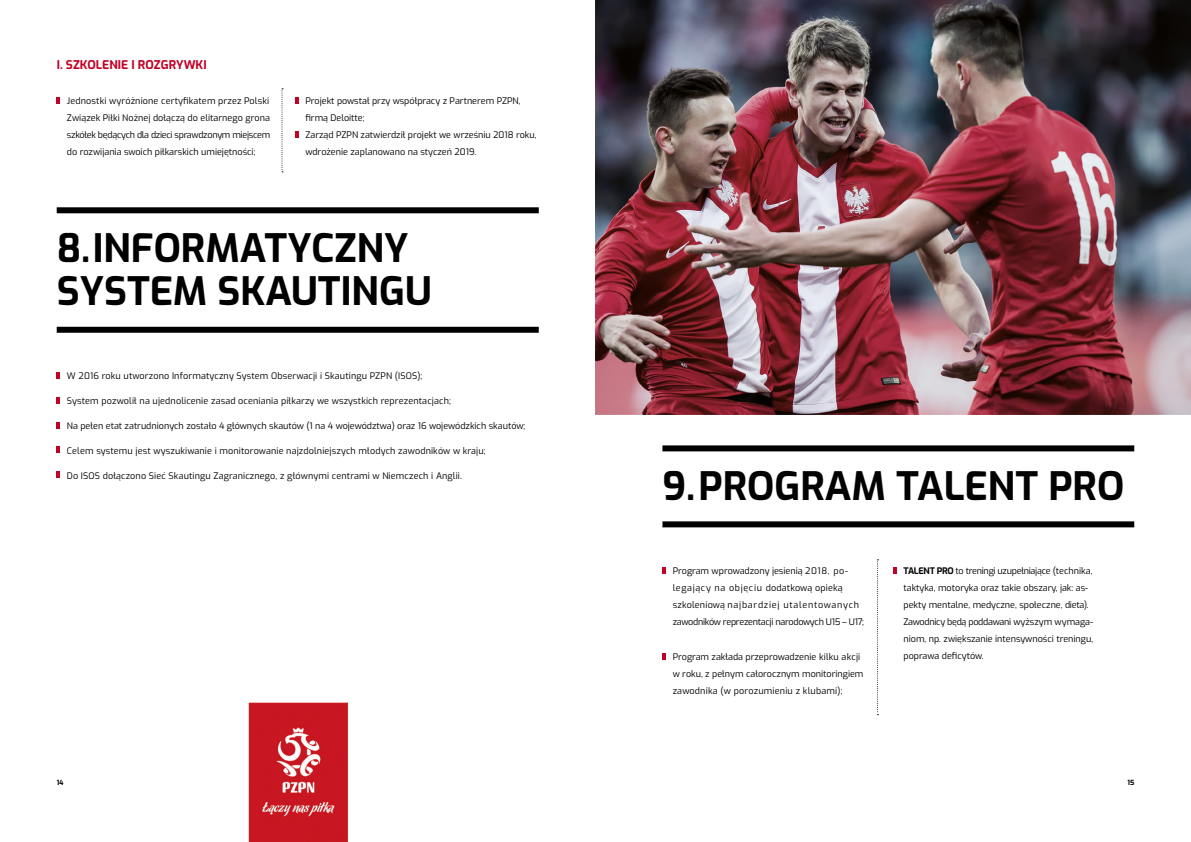
<style>
.page{position:relative;width:1191px;height:842px;background:#fff}
.page>*{position:absolute;margin:0;border:0;box-sizing:border-box;transform-origin:0 0}
.t1{font:700 39px "Exo";color:#000}
.t2{font:700 39px "Exo";color:#020203}
.t3{font:700 12px "Exo";color:#c00025}
.t4{font:9px/17px "Exo";color:#000}
.t5{font:700 7px "Exo";color:#000}
.s1{font-weight:700}
</style>
<div class="page">
<div style="left:662px;top:445px;width:472px;height:6px;background:#000"></div>
<div style="left:662px;top:521px;width:472px;height:6px;background:#000"></div>
<img style="left:595px;top:0;width:596px;height:415px">
<svg style="left:57px;top:98px;width:3px;height:6px"></svg>
<svg style="left:57px;top:372px;width:3px;height:7px"></svg>
<svg style="left:57px;top:398px;width:3px;height:6px"></svg>
<svg style="left:57px;top:422px;width:3px;height:7px"></svg>
<svg style="left:57px;top:446px;width:3px;height:7px"></svg>
<svg style="left:295px;top:97px;width:4px;height:7px"></svg>
<svg style="left:295px;top:131px;width:4px;height:7px"></svg>
<svg style="left:281px;top:88px;width:2px;height:84px"></svg>
<svg style="left:877px;top:559px;width:1px;height:156px"></svg>
<svg style="left:662px;top:567px;width:4px;height:7px"></svg>
<svg style="left:893px;top:567px;width:3px;height:7px"></svg>
<svg style="left:662px;top:653px;width:4px;height:7px"></svg>
<svg style="left:57px;top:471px;width:3px;height:7px"></svg>
<img style="left:248px;top:702px;width:100px;height:140px">
<div style="left:57px;top:207px;width:482px;height:6px;background:#000"></div>
<div style="left:57px;top:327px;width:482px;height:6px;background:#000"></div>
<p class="t3" style="left:57px;top:55px;width:151px">I. SZKOLENIE I ROZGRYWKI</p>
<p class="t4" style="left:67px;top:92px;width:205px">Jednostki wyróżnione certyfikatem przez Polski Związek Piłki Nożnej dołączą do elitarnego grona szkółek będących dla dzieci sprawdzonym miejscem do rozwijania swoich piłkarskich umiejętności;</p>
<p class="t4" style="left:305px;top:92px;width:217px">Projekt powstał przy współpracy z Partnerem PZPN, firmą Deloitte;</p>
<p class="t4" style="left:305px;top:126px;width:233px">Zarząd PZPN zatwierdził projekt we wrześniu 2018 roku, wdrożenie zaplanowano na styczeń 2019.</p>
<p class="t1" style="left:57px;top:218px;width:353px">8.INFORMATYCZNY</p>
<p class="t1" style="left:57px;top:261px;width:376px">SYSTEM SKAUTINGU</p>
<p class="t4" style="left:67px;top:367px;width:357px">W 2016 roku utworzono Informatyczny System Obserwacji i Skautingu PZPN (ISOS);</p>
<p class="t4" style="left:67px;top:392px;width:385px">System pozwolił na ujednolicenie zasad oceniania piłkarzy we wszystkich reprezentacjach;</p>
<p class="t4" style="left:67px;top:417px;width:460px">Na pełen etat zatrudnionych zostało 4 głównych skautów (1 na 4 województwa) oraz 16 wojewódzkich skautów;</p>
<p class="t4" style="left:67px;top:442px;width:420px">Celem systemu jest wyszukiwanie i monitorowanie najzdolniejszych młodych zawodników w kraju;</p>
<p class="t4" style="left:67px;top:467px;width:396px">Do ISOS dołączono Sieć Skautingu Zagranicznego, z głównymi centrami w Niemczech i Anglii.</p>
<p class="t2" style="left:662px;top:457px;width:463px">9.PROGRAM TALENT PRO</p>
<p class="t4" style="left:672px;top:561px;width:193px">Program wprowadzony jesienią 2018, po&shy;legający na objęciu dodatkową opieką szkoleniową najbardziej utalentowanych zawodników reprezentacji narodowych U15 – U17;</p>
<p class="t4" style="left:903px;top:561px;width:191px"><span class="s1">TALENT PRO</span> to treningi uzupełniające (technika, taktyka, motoryka oraz takie obszary, jak: as&shy;pekty mentalne, medyczne, społeczne, dieta).<br>Zawodnicy będą poddawani wyższym wymaga&shy;niom, np. zwiększanie intensywności treningu,</p>
<p class="t4" style="left:672px;top:647px;width:189px">Program zakłada przeprowadzenie kilku akcji</p>
<p class="t4" style="left:903px;top:646px;width:81px">poprawa deficytów.</p>
<p class="t4" style="left:672px;top:664px;width:192px">w roku, z pełnym całorocznym monitoringiem zawodnika (w porozumieniu z klubami);</p>
<p class="t5" style="left:57px;top:777px;width:8px">14</p>
<p class="t5" style="left:1127px;top:777px;width:8px">15</p>
</div>
